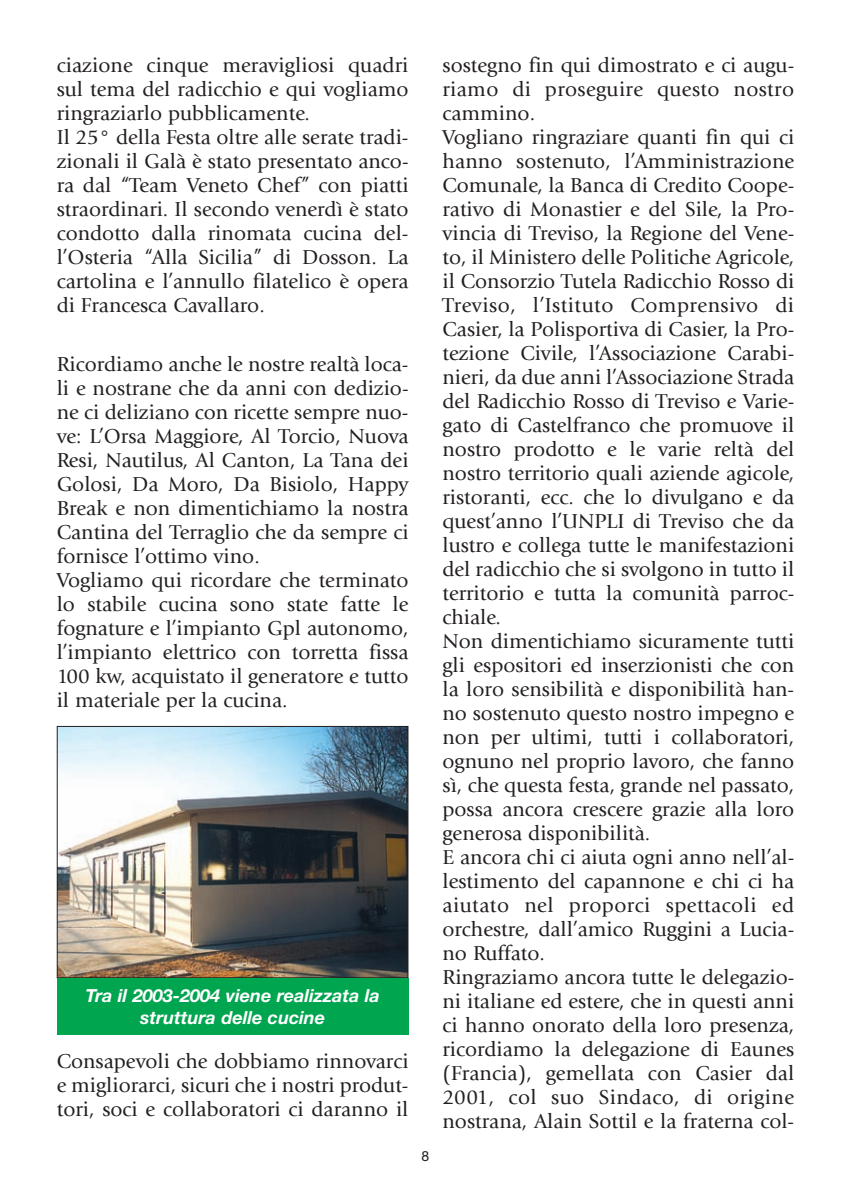
<style>
.page{position:relative;width:851px;height:1191px;background:#fff}
.page>*{position:absolute;margin:0;border:0;box-sizing:border-box;transform-origin:0 0}
.t1{font:21px/24px "Giovanni";color:#231f20}
.t2{font:italic 700 18px/22px "Helvetica Neue";color:#fff;text-align:center}
.t3{font:14px "Helvetica Neue";color:#231f20}
</style>
<div class="page">
<img style="left:59px;top:728px;width:347px;height:248px">
<div style="left:57px;top:726px;width:351px;height:252px;border:1px solid #231f20"></div>
<div style="left:57px;top:978px;width:351px;height:57px;background:#00a54f"></div>
<p class="t1" style="left:57px;top:55px;width:353px">ciazione cinque meravigliosi quadri sul tema del radicchio e qui vogliamo ringraziarlo pubblicamente.<br>Il 25° della Festa oltre alle serate tradi&shy;zionali il Galà è stato presentato anco&shy;ra dal “Team Veneto Chef” con piatti straordinari. Il secondo venerdì è stato condotto dalla rinomata cucina del&shy;l’Osteria “Alla Sicilia” di Dosson. La cartolina e l’annullo filatelico è opera di Francesca Cavallaro.</p>
<p class="t1" style="left:57px;top:354px;width:353px">Ricordiamo anche le nostre realtà loca&shy;li e nostrane che da anni con dedizio&shy;ne ci deliziano con ricette sempre nuo&shy;ve: L’Orsa Maggiore, Al Torcio, Nuova Resi, Nautilus, Al Canton, La Tana dei Golosi, Da Moro, Da Bisiolo, Happy Break e non dimentichiamo la nostra Cantina del Terraglio che da sempre ci fornisce l’ottimo vino.<br>Vogliamo qui ricordare che terminato lo stabile cucina sono state fatte le fognature e l’impianto Gpl autonomo, l’impianto elettrico con torretta fissa 100 kw, acquistato il generatore e tutto il materiale per la cucina.</p>
<p class="t2" style="left:85px;top:986px;width:296px">Tra il 2003-2004 viene realizzata la struttura delle cucine</p>
<p class="t1" style="left:57px;top:1050px;width:353px;text-align:justify">Consapevoli che dobbiamo rinnovarci e migliorarci, sicuri che i nostri produt&shy;tori, soci e collaboratori ci daranno il</p>
<p class="t3" style="left:421px;top:1151px;width:9px">8</p>
<p class="t1" style="left:442px;top:55px;width:353px">sostegno fin qui dimostrato e ci augu&shy;riamo di proseguire questo nostro cammino.<br>Vogliano ringraziare quanti fin qui ci hanno sostenuto, l’Amministrazione Comunale, la Banca di Credito Coope&shy;rativo di Monastier e del Sile, la Pro&shy;vincia di Treviso, la Regione del Vene&shy;to, il Ministero delle Politiche Agricole, il Consorzio Tutela Radicchio Rosso di Treviso, l’Istituto Comprensivo di Casier, la Polisportiva di Casier, la Pro&shy;tezione Civile, l’Associazione Carabi&shy;nieri, da due anni l’Associazione Strada del Radicchio Rosso di Treviso e Varie&shy;gato di Castelfranco che promuove il nostro prodotto e le varie reltà del nostro territorio quali aziende agicole, ristoranti, ecc. che lo divulgano e da quest’anno l’UNPLI di Treviso che da lustro e collega tutte le manifestazioni del radicchio che si svolgono in tutto il territorio e tutta la comunità parroc&shy;chiale.<br>Non dimentichiamo sicuramente tutti gli espositori ed inserzionisti che con la loro sensibilità e disponibilità han&shy;no sostenuto questo nostro impegno e non per ultimi, tutti i collaboratori, ognuno nel proprio lavoro, che fanno sì, che questa festa, grande nel passato, possa ancora crescere grazie alla loro generosa disponibilità.<br>E ancora chi ci aiuta ogni anno nell’al&shy;lestimento del capannone e chi ci ha aiutato nel proporci spettacoli ed orchestre, dall’amico Ruggini a Lucia&shy;no Ruffato.<br>Ringraziamo ancora tutte le delegazio&shy;ni italiane ed estere, che in questi anni ci hanno onorato della loro presenza, ricordiamo la delegazione di Eaunes (Francia), gemellata con Casier dal 2001, col suo Sindaco, di origine nostrana, Alain Sottil e la fraterna col-</p>
</div>
